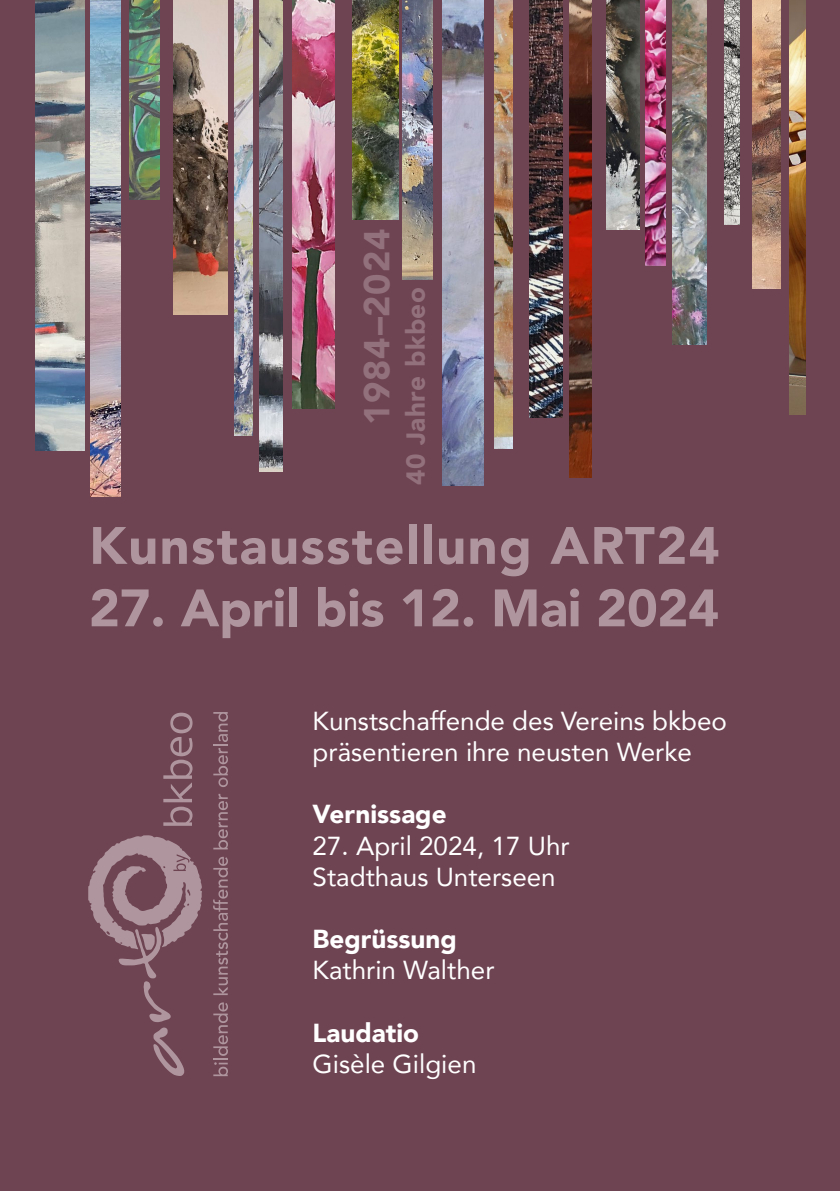
<style>
.page{position:relative;width:840px;height:1191px;background:#fff}
.page>*{position:absolute;margin:0;border:0;box-sizing:border-box;transform-origin:0 0}
.t1{font:900 52px "Avenir";letter-spacing:.03em;color:#af969e}
.t2{font:900 52px "Avenir";letter-spacing:-.005em;color:#af969e}
.t3{font:900 36px "Avenir";letter-spacing:.02em;color:#93717c}
.t4{font:26px/31.2px "Avenir";color:#fff}
.t5{font:900 26px "Avenir";color:#fff}
.t6{font:900 26px "Avenir";letter-spacing:.02em;color:#93717c}
</style>
<div class="page">
<div style="left:0;top:0;width:839px;height:1191px;background:#6e4352"></div>
<img style="left:36px;top:0;width:49px;height:450px">
<img style="left:91px;top:0;width:30px;height:496px">
<img style="left:130px;top:0;width:29px;height:199px">
<img style="left:173px;top:0;width:54px;height:314px">
<img style="left:235px;top:0;width:17px;height:435px">
<img style="left:259px;top:0;width:23px;height:472px">
<img style="left:292px;top:0;width:42px;height:408px">
<img style="left:352px;top:0;width:46px;height:219px">
<img style="left:402px;top:0;width:30px;height:279px">
<img style="left:442px;top:0;width:41px;height:485px">
<img style="left:494px;top:0;width:18px;height:449px">
<img style="left:529px;top:0;width:32px;height:417px">
<img style="left:569px;top:0;width:22px;height:477px">
<img style="left:606px;top:0;width:32px;height:229px">
<img style="left:645px;top:0;width:20px;height:266px">
<img style="left:672px;top:0;width:34px;height:344px">
<img style="left:724px;top:0;width:14px;height:225px">
<img style="left:752px;top:0;width:28px;height:289px">
<img style="left:789px;top:0;width:16px;height:415px">
<svg style="left:213px;top:1002px;width:15px;height:74px"></svg>
<svg style="left:213px;top:856px;width:15px;height:139px"></svg>
<svg style="left:213px;top:794px;width:15px;height:55px"></svg>
<svg style="left:213px;top:712px;width:15px;height:75px"></svg>
<svg style="left:163px;top:712px;width:29px;height:114px"></svg>
<svg style="left:88px;top:835px;width:114px;height:241px"></svg>
<h2 class="t3" style="left:346px;top:425px;width:197px;rotate:-90deg">1984–2024</h2>
<p class="t6" style="left:393px;top:485px;width:199px;rotate:-90deg">40 Jahre bkbeo</p>
<h1 class="t1" style="left:89px;top:501px;width:631px">Kunstausstellung ART24</h1>
<h1 class="t2" style="left:89px;top:563px;width:631px">27. April bis 12. Mai 2024</h1>
<p class="t4" style="left:312px;top:704px;width:415px">Kunstschaffende des Vereins bkbeo präsentieren ihre neusten Werke</p>
<p class="t5" style="left:312px;top:792px;width:135px">Vernissage</p>
<p class="t4" style="left:312px;top:829px;width:258px">27. April 2024, 17 Uhr<br>Stadthaus Unterseen</p>
<p class="t5" style="left:312px;top:917px;width:145px">Begrüssung</p>
<p class="t4" style="left:312px;top:954px;width:183px">Kathrin Walther</p>
<p class="t5" style="left:312px;top:1010px;width:108px">Laudatio</p>
<p class="t4" style="left:312px;top:1047px;width:165px">Gisèle Gilgien</p>
</div>
